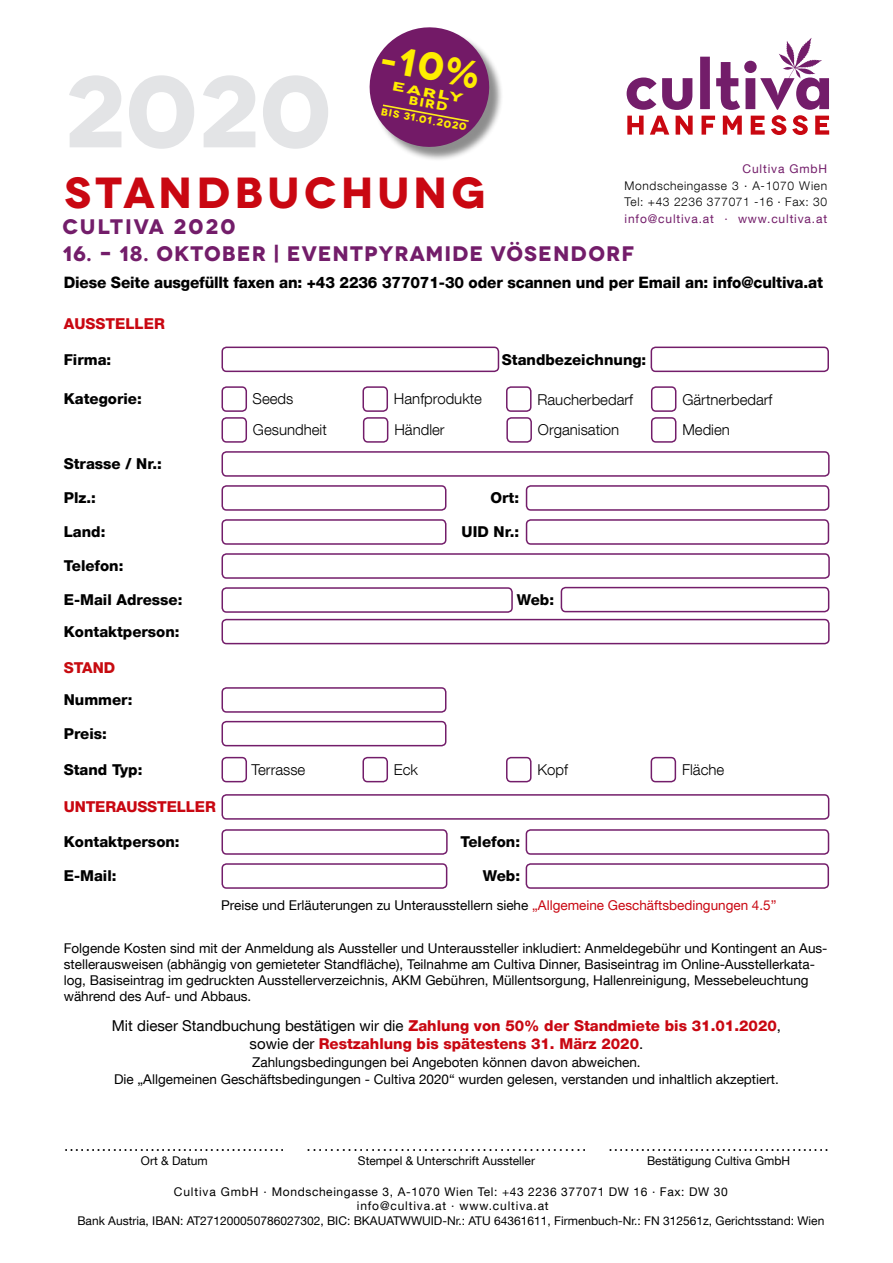
<style>
.page{position:relative;width:893px;height:1263px;background:#fff}
.page>*{position:absolute;margin:0;border:0;box-sizing:border-box;transform-origin:0 0}
.t1{font:700 100.8px "Novecentowide";color:#e3e4e6}
.t2{font:700 43.5px "Novecentowide";letter-spacing:.09em;color:#c90711}
.t3{font:700 21px "Novecentowide";letter-spacing:.05em;color:#731d6a}
.t4{font:700 21px "Novecentowide";letter-spacing:.09em;color:#731d6a}
.t5{font:300 18px "Helvetica Neue LT Com";color:#000}
.t6{font:800 15.75px "Helvetica Neue LT Com";letter-spacing:-.01em;color:#000}
.t7{font:800 15px "Helvetica Neue LT Com";color:#000}
.t8{font:800 15px/18px "Helvetica Neue LT Com";color:#c90711;text-align:center}
.t9{font:300 15px "Helvetica Neue LT Com";color:#000}
.t10{font:800 15px "Helvetica Neue LT Com";color:#c70b10}
.t11{font:13.5px/16.2px "Helvetica Neue LT Com";color:#000;text-align:center}
.t12{font:700 12.6px "Novecentowide";color:#ffed00;scale:1.6 1}
.t13{font:700 12.15px "Novecentowide";color:#ffed00;scale:1.2 1}
.t14{font:12px/14.4px "Helvetica Neue LT Com";color:#000;text-align:center}
.t15{font:300 12px/16.5px "Helvetica Neue LT Com";letter-spacing:.05em;color:#000}
.t16{font:12px "Helvetica Neue LT Com";letter-spacing:.07em;color:#731d6a}
.t17{font:700 10.2px "Novecentowide";color:#ffed00}
.s1{color:#c90711}
.s2{font-weight:400;color:#000}
</style>
<div class="page">
<svg style="left:627px;top:38px;width:202px;height:97px"></svg>
<div style="left:526px;top:519px;width:303px;height:26px;border:2px solid #731d6a;border-radius:4px"></div>
<div style="left:221px;top:451px;width:609px;height:26px;border:2px solid #731d6a;border-radius:4px"></div>
<div style="left:221px;top:519px;width:225px;height:26px;border:2px solid #731d6a;border-radius:4px"></div>
<div style="left:221px;top:485px;width:225px;height:26px;border:2px solid #731d6a;border-radius:4px"></div>
<div style="left:221px;top:553px;width:609px;height:26px;border:2px solid #731d6a;border-radius:4px"></div>
<div style="left:221px;top:587px;width:292px;height:26px;border:2px solid #731d6a;border-radius:4px"></div>
<div style="left:526px;top:485px;width:303px;height:26px;border:2px solid #731d6a;border-radius:4px"></div>
<div style="left:221px;top:386px;width:26px;height:26px;border:2px solid #731d6a;border-radius:4px"></div>
<div style="left:362px;top:386px;width:26px;height:26px;border:2px solid #731d6a;border-radius:4px"></div>
<div style="left:506px;top:386px;width:25px;height:26px;border:2px solid #731d6a;border-radius:4px"></div>
<div style="left:651px;top:386px;width:25px;height:26px;border:2px solid #731d6a;border-radius:4px"></div>
<div style="left:221px;top:417px;width:26px;height:26px;border:2px solid #731d6a;border-radius:4px"></div>
<div style="left:363px;top:417px;width:25px;height:26px;border:2px solid #731d6a;border-radius:4px"></div>
<div style="left:506px;top:417px;width:26px;height:26px;border:2px solid #731d6a;border-radius:4px"></div>
<div style="left:221px;top:619px;width:609px;height:25px;border:2px solid #731d6a;border-radius:4px"></div>
<div style="left:221px;top:794px;width:608px;height:26px;border:2px solid #731d6a;border-radius:4px"></div>
<div style="left:526px;top:863px;width:303px;height:26px;border:2px solid #731d6a;border-radius:4px"></div>
<div style="left:221px;top:863px;width:226px;height:26px;border:2px solid #731d6a;border-radius:4px"></div>
<div style="left:221px;top:829px;width:227px;height:26px;border:2px solid #731d6a;border-radius:4px"></div>
<div style="left:526px;top:829px;width:303px;height:26px;border:2px solid #731d6a;border-radius:4px"></div>
<div style="left:221px;top:757px;width:26px;height:25px;border:2px solid #731d6a;border-radius:4px"></div>
<div style="left:362px;top:757px;width:26px;height:25px;border:2px solid #731d6a;border-radius:4px"></div>
<div style="left:506px;top:757px;width:25px;height:25px;border:2px solid #731d6a;border-radius:4px"></div>
<div style="left:651px;top:757px;width:25px;height:25px;border:2px solid #731d6a;border-radius:4px"></div>
<div style="left:221px;top:347px;width:278px;height:25px;border:2px solid #731d6a;border-radius:4px"></div>
<div style="left:651px;top:347px;width:178px;height:25px;border:2px solid #731d6a;border-radius:4px"></div>
<div style="left:561px;top:587px;width:268px;height:25px;border:2px solid #731d6a;border-radius:4px"></div>
<div style="left:221px;top:721px;width:225px;height:25px;border:2px solid #731d6a;border-radius:4px"></div>
<div style="left:221px;top:687px;width:225px;height:26px;border:2px solid #731d6a;border-radius:4px"></div>
<div style="left:651px;top:417px;width:25px;height:26px;border:2px solid #731d6a;border-radius:4px"></div>
<div style="left:372px;top:30px;width:132px;height:132px;background:#000;opacity:.45"></div>
<svg style="left:369px;top:27px;width:128px;height:128px"></svg>
<h1 class="t1" style="left:64px;top:49px;width:269px">2020</h1>
<p class="t12" style="left:394px;top:78px;width:46px;rotate:11deg">EARLY</p>
<p class="t13" style="left:411px;top:93px;width:34px;rotate:11deg">BIRD</p>
<p class="t17" style="left:383px;top:105px;width:88px;rotate:11deg">BIS 31.01.2020</p>
<p class="t16" style="left:742px;top:162px;width:86px">Cultiva GmbH</p>
<p class="t15" style="left:625px;top:177px;width:204px">Mondscheingasse 3 · A-1070 Wien<br>Tel: +43 2236 377071 -16 · Fax: 30</p>
<p class="t16" style="left:625px;top:211px;width:204px">info@cultiva.at · www.cultiva.at</p>
<h2 class="t2" style="left:65px;top:166px;width:423px">STANDBUCHUNG</h2>
<h3 class="t4" style="left:62px;top:213px;width:175px">CULTIVA 2020</h3>
<h3 class="t3" style="left:62px;top:240px;width:573px">16. – 18. OKTOBER | EVENTPYRAMIDE VÖSENDORF</h3>
<p class="t6" style="left:64px;top:273px;width:761px">Diese Seite ausgefüllt faxen an: +43 2236 377071-30 oder scannen und per Email an: info@cultiva.at</p>
<p class="t8" style="left:64px;top:314px;width:103px">AUSSTELLER</p>
<p class="t7" style="left:64px;top:350px;width:49px">Firma:</p>
<p class="t7" style="left:502px;top:350px;width:146px">Standbezeichnung:</p>
<p class="t7" style="left:64px;top:390px;width:80px">Kategorie:</p>
<p class="t9" style="left:253px;top:389px;width:42px">Seeds</p>
<p class="t9" style="left:394px;top:389px;width:90px">Hanfprodukte</p>
<p class="t9" style="left:537px;top:390px;width:97px">Raucherbedarf</p>
<p class="t9" style="left:682px;top:390px;width:92px">Gärtnerbedarf</p>
<p class="t9" style="left:253px;top:420px;width:75px">Gesundheit</p>
<p class="t9" style="left:394px;top:420px;width:52px">Händler</p>
<p class="t9" style="left:538px;top:420px;width:83px">Organisation</p>
<p class="t9" style="left:682px;top:420px;width:49px">Medien</p>
<p class="t7" style="left:64px;top:455px;width:100px">Strasse / Nr.:</p>
<p class="t7" style="left:64px;top:489px;width:34px">Plz.:</p>
<p class="t7" style="left:491px;top:489px;width:30px">Ort:</p>
<p class="t7" style="left:64px;top:523px;width:43px">Land:</p>
<p class="t7" style="left:64px;top:557px;width:61px">Telefon:</p>
<p class="t7" style="left:64px;top:591px;width:120px">E-Mail Adresse:</p>
<p class="t7" style="left:64px;top:623px;width:117px">Kontaktperson:</p>
<p class="t10" style="left:64px;top:659px;width:53px">STAND</p>
<p class="t7" style="left:64px;top:691px;width:70px">Nummer:</p>
<p class="t7" style="left:64px;top:725px;width:45px">Preis:</p>
<p class="t7" style="left:462px;top:523px;width:59px">UID Nr.:</p>
<p class="t7" style="left:517px;top:591px;width:39px">Web:</p>
<p class="t7" style="left:64px;top:761px;width:80px">Stand Typ:</p>
<p class="t9" style="left:252px;top:760px;width:55px">Terrasse</p>
<p class="t9" style="left:394px;top:760px;width:26px">Eck</p>
<p class="t9" style="left:537px;top:760px;width:32px">Kopf</p>
<p class="t9" style="left:682px;top:760px;width:44px">Fläche</p>
<p class="t8" style="left:64px;top:798px;width:154px">UNTERAUSSTELLER</p>
<p class="t7" style="left:64px;top:833px;width:117px">Kontaktperson:</p>
<p class="t7" style="left:460px;top:833px;width:61px">Telefon:</p>
<p class="t7" style="left:64px;top:867px;width:54px">E-Mail:</p>
<p class="t11" style="left:221px;top:897px;width:557px">Preise und Erläuterungen zu Unterausstellern siehe <span class="s1">„Allgemeine Geschäftsbedingungen 4.5”</span></p>
<p class="t11" style="left:64px;top:939px;width:765px;text-align:left">Folgende Kosten sind mit der Anmeldung als Aussteller und Unteraussteller inkludiert: Anmeldegebühr und Kontingent an Aus&shy;stellerausweisen (abhängig von gemieteter Standfläche), Teilnahme am Cultiva Dinner, Basiseintrag im Online-Ausstellerkata&shy;log, Basiseintrag im gedruckten Ausstellerverzeichnis, AKM Gebühren, Müllentsorgung, Hallenreinigung, Messebeleuchtung während des Auf- und Abbaus.</p>
<p class="t7" style="left:483px;top:867px;width:39px">Web:</p>
<p class="t8" style="left:112px;top:1017px;width:671px"><span class="s2">Mit dieser Standbuchung bestätigen wir die</span> Zahlung von 50% der Standmiete bis 31.01.2020<span class="s2">, sowie der</span> Restzahlung bis spätestens 31. März 2020<span class="s2">.</span></p>
<p class="t11" style="left:114px;top:1054px;width:666px">Zahlungsbedingungen bei Angeboten können davon abweichen.<br>Die „Allgemeinen Geschäftsbedingungen - Cultiva 2020“ wurden gelesen, verstanden und inhaltlich akzeptiert.</p>
<h3 class="t5" style="left:64px;top:1133px;width:223px">.........................................</h3>
<p class="t14" style="left:141px;top:1153px;width:68px">Ort &amp; Datum</p>
<h3 class="t5" style="left:306px;top:1133px;width:282px">................................................</h3>
<p class="t14" style="left:358px;top:1153px;width:179px">Stempel &amp; Unterschrift Aussteller</p>
<h3 class="t5" style="left:608px;top:1133px;width:223px">.........................................</h3>
<p class="t14" style="left:647px;top:1153px;width:145px">Bestätigung Cultiva GmbH</p>
<p class="t14" style="left:77px;top:1184px;width:748px">Cultiva GmbH · Mondscheingasse 3, A-1070 Wien Tel: +43 2236 377071 DW 16 · Fax: DW 30<br>info@cultiva.at · www.cultiva.at<br>Bank Austria, IBAN: AT271200050786027302, BIC: BKAUATWWUID-Nr.: ATU 64361611, Firmenbuch-Nr.: FN 312561z, Gerichtsstand: Wien</p>
</div>
